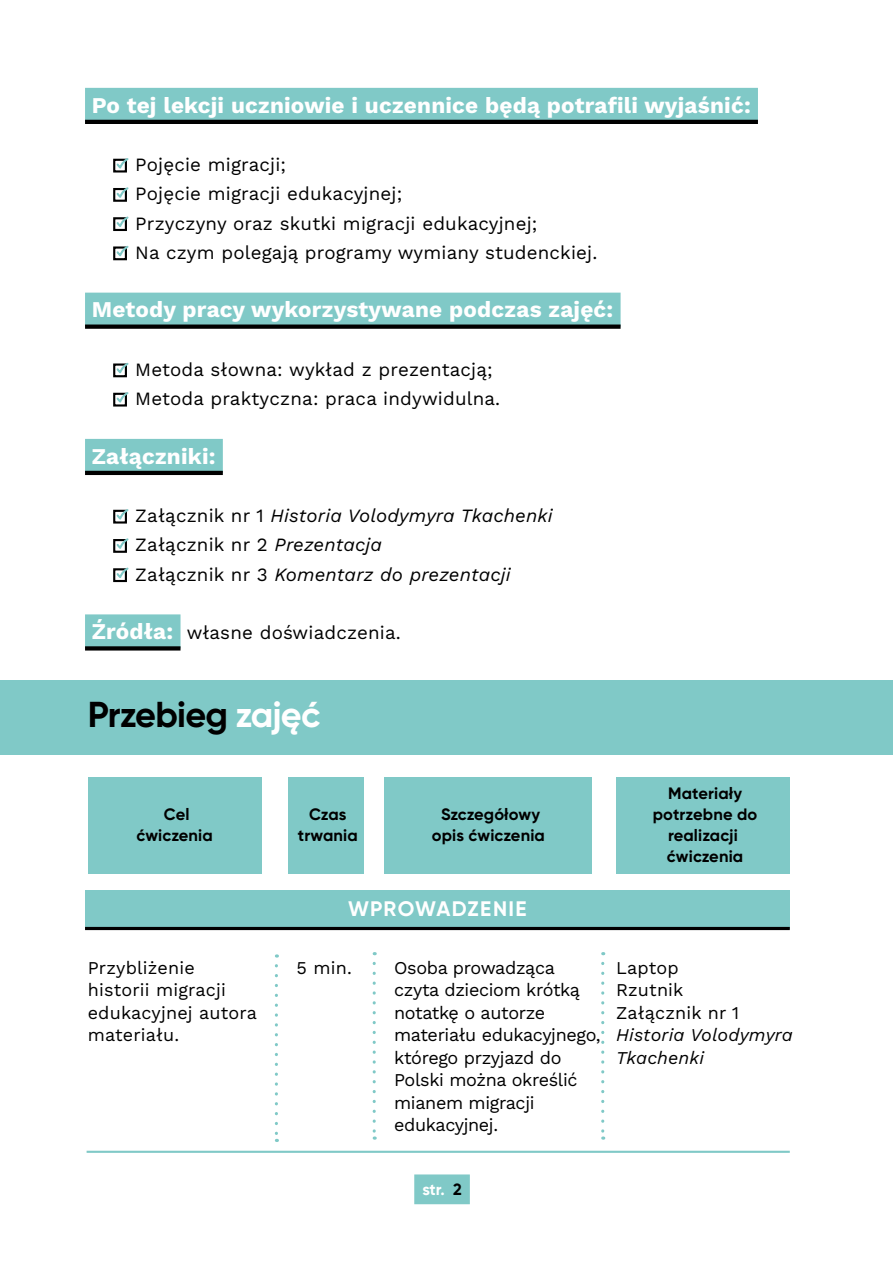
<style>
.page{position:relative;width:893px;height:1263px;background:#fff}
.page>*{position:absolute;margin:0;border:0;box-sizing:border-box;transform-origin:0 0}
.t1{font:700 36px "Gilroy";letter-spacing:-.025em;color:#000}
.t2{font:700 22.5px "Work Sans";letter-spacing:.01em;color:#fff}
.t3{font:700 21px "Gilroy";letter-spacing:.055em;color:#fff}
.t4{font:18.75px/29.2px "Work Sans";letter-spacing:.01em;color:#000}
.t5{font:italic 18.75px/29.2px "Work Sans";letter-spacing:.01em;color:#000}
.t6{font:18px/22.5px "Work Sans";letter-spacing:-.02em;color:#000}
.t7{font:18px/22.5px "Work Sans";letter-spacing:.01em;color:#000}
.t8{font:italic 18px/22.5px "Work Sans";letter-spacing:.01em;color:#000}
.t9{font:700 16.5px/21px "Gilroy";letter-spacing:.01em;color:#000;text-align:center}
.t10{font:700 16.35px "Gilroy";color:#fff}
.s1{font-style:normal}
.s2{font-weight:700;font-size:22.5px;color:#fff}
.s3{color:#fff}
.s4{color:#000}
</style>
<div class="page">
<div style="left:414px;top:1174px;width:56px;height:30px;background:#80c9c7"></div>
<div style="left:85px;top:88px;width:673px;height:34px;background:#80c9c7"></div>
<div style="left:85px;top:293px;width:536px;height:34px;background:#80c9c7"></div>
<div style="left:85px;top:439px;width:138px;height:34px;background:#80c9c7"></div>
<div style="left:85px;top:614px;width:96px;height:34px;background:#80c9c7"></div>
<hr style="left:85px;top:120px;width:673px;height:4px;background:#000">
<div style="left:113px;top:159px;width:14px;height:14px;border:2px solid #000"></div>
<svg style="left:116px;top:158px;width:13px;height:15px"></svg>
<div style="left:113px;top:188px;width:14px;height:14px;border:2px solid #000"></div>
<svg style="left:116px;top:187px;width:13px;height:15px"></svg>
<div style="left:113px;top:217px;width:14px;height:14px;border:2px solid #000"></div>
<svg style="left:116px;top:216px;width:13px;height:15px"></svg>
<div style="left:113px;top:246px;width:14px;height:14px;border:2px solid #000"></div>
<svg style="left:116px;top:245px;width:13px;height:15px"></svg>
<div style="left:85px;top:324px;width:536px;height:5px;background:#000"></div>
<div style="left:113px;top:363px;width:14px;height:14px;border:2px solid #000"></div>
<svg style="left:116px;top:362px;width:13px;height:15px"></svg>
<div style="left:113px;top:393px;width:14px;height:14px;border:2px solid #000"></div>
<svg style="left:116px;top:392px;width:13px;height:15px"></svg>
<hr style="left:85px;top:471px;width:138px;height:4px;background:#000">
<div style="left:113px;top:510px;width:14px;height:14px;border:2px solid #000"></div>
<svg style="left:116px;top:509px;width:13px;height:15px"></svg>
<div style="left:113px;top:539px;width:14px;height:14px;border:2px solid #000"></div>
<svg style="left:116px;top:538px;width:13px;height:15px"></svg>
<div style="left:113px;top:568px;width:14px;height:14px;border:2px solid #000"></div>
<svg style="left:116px;top:567px;width:13px;height:15px"></svg>
<svg style="left:85px;top:646px;width:96px;height:4px"></svg>
<div style="left:0;top:680px;width:893px;height:74px;background:#80c9c7"></div>
<div style="left:88px;top:777px;width:173px;height:34px;background:#80c9c7"></div>
<div style="left:88px;top:798px;width:173px;height:55px;background:#80c9c7"></div>
<div style="left:88px;top:840px;width:173px;height:34px;background:#80c9c7"></div>
<div style="left:288px;top:777px;width:76px;height:34px;background:#80c9c7"></div>
<div style="left:288px;top:798px;width:76px;height:55px;background:#80c9c7"></div>
<div style="left:288px;top:840px;width:76px;height:34px;background:#80c9c7"></div>
<div style="left:385px;top:777px;width:207px;height:34px;background:#80c9c7"></div>
<div style="left:385px;top:798px;width:207px;height:55px;background:#80c9c7"></div>
<div style="left:385px;top:840px;width:207px;height:34px;background:#80c9c7"></div>
<div style="left:616px;top:777px;width:174px;height:97px;background:#80c9c7"></div>
<div style="left:85px;top:891px;width:705px;height:38px;background:#80c9c7"></div>
<hr style="left:85px;top:927px;width:705px;height:3px;background:#000">
<hr style="left:87px;top:1151px;width:703px;height:2px;background:#80c9c7">
<svg style="left:275px;top:966px;width:3px;height:176px"></svg>
<svg style="left:373px;top:963px;width:3px;height:177px"></svg>
<svg style="left:601px;top:963px;width:3px;height:177px"></svg>
<p class="t2" style="left:92px;top:88px;width:661px">Po tej lekcji uczniowie i uczennice będą potrafili wyjaśnić:</p>
<p class="t4" style="left:135px;top:149px;width:464px">Pojęcie migracji;<br>Pojęcie migracji edukacyjnej;<br>Przyczyny oraz skutki migracji edukacyjnej;<br>Na czym polegają programy wymiany studenckiej.</p>
<p class="t2" style="left:92px;top:293px;width:523px">Metody pracy wykorzystywane podczas zajęć:</p>
<p class="t4" style="left:135px;top:354px;width:366px">Metoda słowna: wykład z prezentacją;<br>Metoda praktyczna: praca indywidulna.</p>
<p class="t2" style="left:92px;top:439px;width:125px">Załączniki:</p>
<p class="t5" style="left:135px;top:500px;width:419px"><span class="s1">Załącznik nr 1</span> Historia Volodymyra Tkachenki<br><span class="s1">Załącznik nr 2</span> Prezentacja<br><span class="s1">Załącznik nr 3</span> Komentarz do prezentacji</p>
<p class="t4" style="left:92px;top:617px;width:311px"><span class="s2">Źródła:</span> własne doświadczenia.</p>
<h1 class="t1" style="left:88px;top:692px;width:234px">Przebieg <span class="s3">zajęć</span></h1>
<p class="t9" style="left:136px;top:803px;width:78px">Cel ćwiczenia</p>
<p class="t9" style="left:298px;top:803px;width:61px">Czas trwania</p>
<p class="t9" style="left:432px;top:803px;width:115px">Szczegółowy opis ćwiczenia</p>
<p class="t3" style="left:348px;top:896px;width:180px">WPROWADZENIE</p>
<p class="t9" style="left:653px;top:782px;width:106px">Materiały potrzebne do realizacji ćwiczenia</p>
<p class="t7" style="left:88px;top:955px;width:171px">Przybliżenie historii migracji edukacyjnej autora materiału.</p>
<p class="t6" style="left:296px;top:955px;width:57px">5 min.</p>
<p class="t6" style="left:394px;top:955px;width:208px">Osoba prowadząca czyta dzieciom krótką notatkę o autorze materiału edukacyjnego, którego przyjazd do<br>Polski można określić mianem migracji edukacyjnej.</p>
<p class="t7" style="left:616px;top:955px;width:125px">Laptop<br>Rzutnik<br>Załącznik nr 1</p>
<p class="t8" style="left:616px;top:1022px;width:178px">Historia Volodymyra<br>Tkachenki</p>
<p class="t10" style="left:422px;top:1179px;width:41px">str. <span class="s4">2</span></p>
</div>
